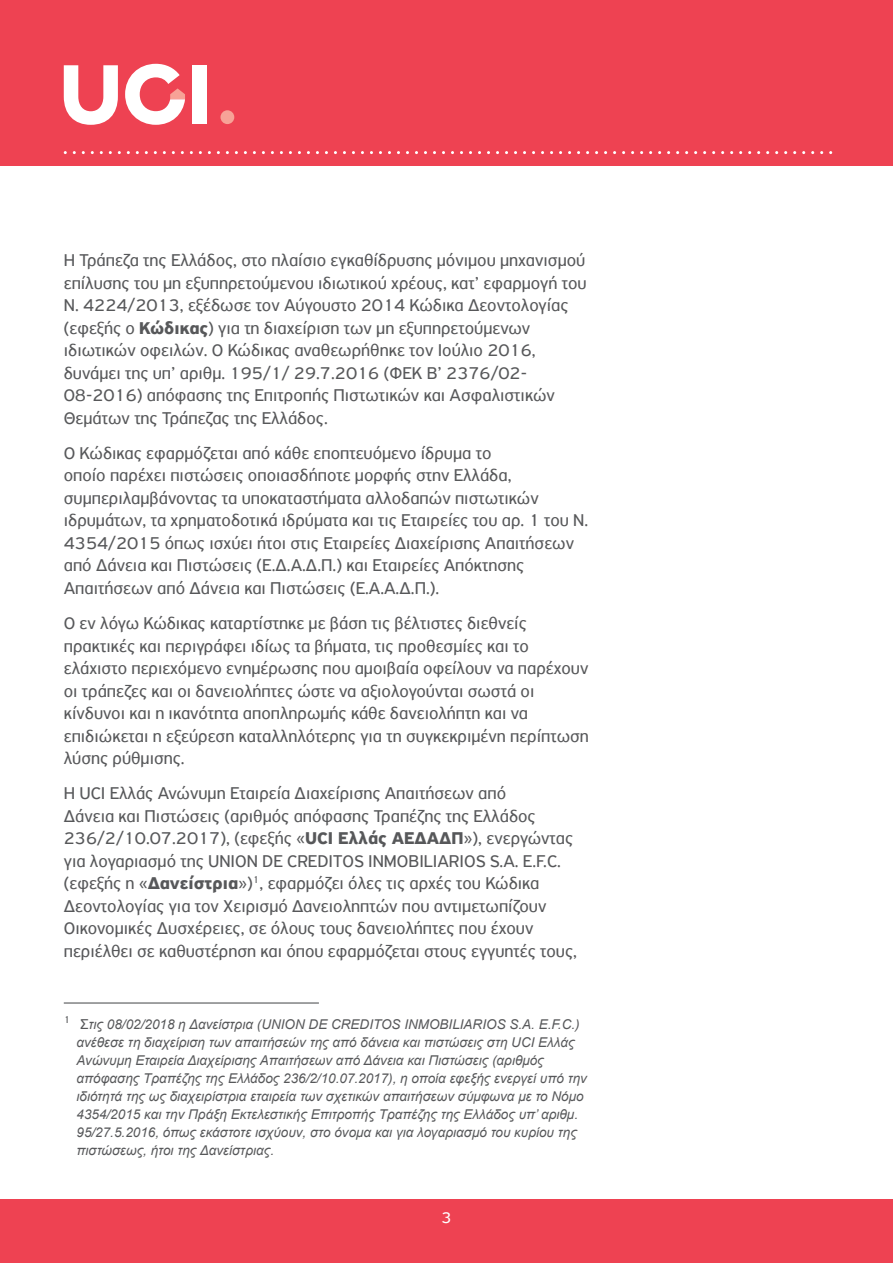
<style>
.page{position:relative;width:893px;height:1263px;background:#fff}
.page>*{position:absolute;margin:0;border:0;box-sizing:border-box;transform-origin:0 0}
.Text{font:18px/22.5px "PF Highway Sans Pro";color:#57585a}
.t1{font:16.5px "PF Highway Sans Pro";color:#fff}
.Footnotes{font:italic 13.5px/18px "Arial";color:#57585a}
.s1{font-weight:700}
.s2{font-family:"PF Highway Sans Pro";font-style:normal;font-size:15px}
</style>
<div class="page">
<div style="left:0;top:0;width:893px;height:166px;background:#ee4252"></div>
<svg style="left:64px;top:151px;width:768px;height:3px"></svg>
<div style="left:0;top:1199px;width:893px;height:64px;background:#ee4252"></div>
<svg style="left:64px;top:65px;width:54px;height:60px"></svg>
<svg style="left:125px;top:64px;width:60px;height:61px"></svg>
<div style="left:192px;top:65px;width:15px;height:59px;background:#fff"></div>
<div style="left:220px;top:110px;width:14px;height:14px;background:#f7a297;border-radius:50%"></div>
<hr style="left:64px;top:1002px;width:255px;height:1px;background:#57585a">
<p class="Text" style="left:64px;top:249px;width:524px">Η Τράπεζα της Ελλάδος, στο πλαίσιο εγκαθίδρυσης μόνιμου μηχανισμού επίλυσης του μη εξυπηρετούμενου ιδιωτικού χρέους, κατ’ εφαρμογή του Ν. 4224/2013, εξέδωσε τον Αύγουστο 2014 Κώδικα Δεοντολογίας (εφεξής ο <span class="s1">Κώδικας</span>) για τη διαχείριση των μη εξυπηρετούμενων ιδιωτικών οφειλών. Ο Κώδικας αναθεωρήθηκε τον Ιούλιο 2016, δυνάμει της υπ’ αριθμ. 195/1/ 29.7.2016 (ΦΕΚ Β’ 2376/02- 08-2016) απόφασης της Επιτροπής Πιστωτικών και Ασφαλιστικών Θεμάτων της Τράπεζας της Ελλάδος.</p>
<p class="Text" style="left:64px;top:442px;width:526px">Ο Κώδικας εφαρμόζεται από κάθε εποπτευόμενο ίδρυμα το<br>οποίο παρέχει πιστώσεις οποιασδήποτε μορφής στην Ελλάδα, συμπεριλαμβάνοντας τα υποκαταστήματα αλλοδαπών πιστωτικών ιδρυμάτων, τα χρηματοδοτικά ιδρύματα και τις Εταιρείες του αρ. 1 του Ν.<br>4354/2015 όπως ισχύει ήτοι στις Εταιρείες Διαχείρισης Απαιτήσεων από Δάνεια και Πιστώσεις (Ε.Δ.Α.Δ.Π.) και Εταιρείες Απόκτησης Απαιτήσεων από Δάνεια και Πιστώσεις (Ε.Α.Α.Δ.Π.).</p>
<p class="Text" style="left:64px;top:612px;width:527px">Ο εν λόγω Κώδικας καταρτίστηκε με βάση τις βέλτιστες διεθνείς πρακτικές και περιγράφει ιδίως τα βήματα, τις προθεσμίες και το ελάχιστο περιεχόμενο ενημέρωσης που αμοιβαία οφείλουν να παρέχουν οι τράπεζες και οι δανειολήπτες ώστε να αξιολογούνται σωστά οι κίνδυνοι και η ικανότητα αποπληρωμής κάθε δανειολήπτη και να επιδιώκεται η εξεύρεση καταλληλότερης για τη συγκεκριμένη περίπτωση λύσης ρύθμισης.</p>
<p class="Text" style="left:64px;top:782px;width:515px">Η UCI Ελλάς Ανώνυμη Εταιρεία Διαχείρισης Απαιτήσεων από<br>Δάνεια και Πιστώσεις (αριθμός απόφασης Τραπέζης της Ελλάδος 236/2/10.07.2017), (εφεξής «<span class="s1">UCI Ελλάς ΑΕΔΑΔΠ</span>»), ενεργώντας για λογαριασμό της UNION DE CREDITOS INMOBILIARIOS S.A. E.F.C. (εφεξής η «<span class="s1">Δανείστρια</span>»)<sup>1</sup>, εφαρμόζει όλες τις αρχές του Κώδικα Δεοντολογίας για τον Χειρισμό Δανειοληπτών που αντιμετωπίζουν Οικονομικές Δυσχέρειες, σε όλους τους δανειολήπτες που έχουν περιέλθει σε καθυστέρηση και όπου εφαρμόζεται στους εγγυητές τους,</p>
<p class="Footnotes" style="left:77px;top:1015px;width:512px;text-indent:-13px"><sup>1</sup> <span class="s2">Σ</span>τις 08/02/2018 η Δανείστρια (UNION DE CREDITOS INMOBILIARIOS S.A. E.F.C.) ανέθεσε τη διαχείριση των απαιτήσεών της από δάνεια και πιστώσεις στη UCI Ελλάς Ανώνυμη Εταιρεία Διαχείρισης Απαιτήσεων από Δάνεια και Πιστώσεις (αριθμός απόφασης Τραπέζης της Ελλάδος 236/2/10.07.2017), η οποία εφεξής ενεργεί υπό την ιδιότητά της ως διαχειρίστρια εταιρεία των σχετικών απαιτήσεων σύμφωνα με το Νόμο 4354/2015 και την Πράξη Εκτελεστικής Επιτροπής Τραπέζης της Ελλάδος υπ’ αριθμ.<br>95/27.5.2016, όπως εκάστοτε ισχύουν, στο όνομα και για λογαριασμό του κυρίου της πιστώσεως, ήτοι της Δανείστριας.</p>
<p class="t1" style="left:441px;top:1208px;width:12px">3</p>
</div>
